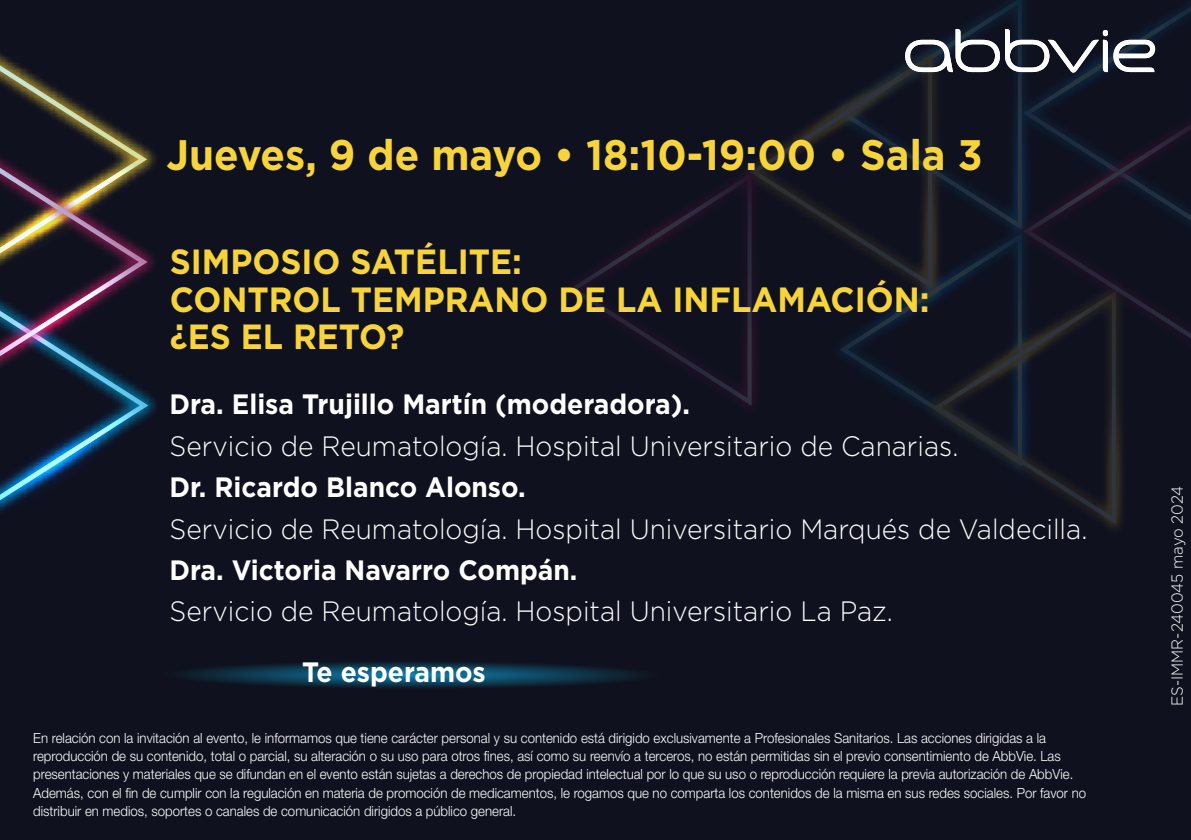
<style>
.page{position:relative;width:1191px;height:840px;background:#fff}
.page>*{position:absolute;margin:0;border:0;box-sizing:border-box;transform-origin:0 0}
.t1{font:700 42.6px "Gotham";color:#f7d43a;scale:.94 1}
.t2{font:700 35px/37.4px "Gotham";color:#f7d43a;scale:.94 1}
.t3{font:300 28px "Gotham";color:#fff;scale:.94 1}
.t4{font:700 28px "Gotham";color:#fff;scale:.94 1}
.t5{font:300 16px "Gotham";color:#fff;scale:.94 1}
.t6{font:300 14px/18.4px "Helvetica Neue LT Std";color:#fff;scale:.94 1}
</style>
<div class="page">
<div style="left:0;top:0;width:1191px;height:839px;background:#0f111f"></div>
<svg style="left:182px;top:662px;width:458px;height:26px"></svg>
<svg style="left:933px;top:408px;width:163px;height:108px"></svg>
<svg style="left:1095px;top:376px;width:38px;height:202px"></svg>
<svg style="left:569px;top:173px;width:182px;height:221px"></svg>
<svg style="left:731px;top:258px;width:37px;height:202px"></svg>
<svg style="left:577px;top:183px;width:158px;height:107px"></svg>
<svg style="left:758px;top:0;width:433px;height:408px"></svg>
<svg style="left:148px;top:148px;width:8px;height:260px"></svg>
<svg style="left:0;top:65px;width:148px;height:448px"></svg>
<h1 class="t1" style="left:166px;top:127px;width:870px">Jueves, 9 de mayo • 18:10-19:00 • Sala 3</h1>
<h2 class="t2" style="left:170px;top:243px;width:810px">SIMPOSIO SATÉLITE:<br>CONTROL TEMPRANO DE LA INFLAMACIÓN: ¿ES EL RETO?</h2>
<h3 class="t4" style="left:170px;top:385px;width:555px">Dra. Elisa Trujillo Martín (moderadora).</h3>
<h3 class="t3" style="left:170px;top:428px;width:840px">Servicio de Reumatología. Hospital Universitario de Canarias.</h3>
<h3 class="t4" style="left:170px;top:468px;width:380px">Dr. Ricardo Blanco Alonso.</h3>
<h3 class="t3" style="left:170px;top:510px;width:977px">Servicio de Reumatología. Hospital Universitario Marqués de Valdecilla.</h3>
<h3 class="t4" style="left:170px;top:551px;width:435px">Dra. Victoria Navarro Compán.</h3>
<h3 class="t3" style="left:170px;top:593px;width:771px">Servicio de Reumatología. Hospital Universitario La Paz.</h3>
<h3 class="t4" style="left:302px;top:653px;width:197px">Te esperamos</h3>
<p class="t6" style="left:33px;top:728px;width:1121px">En relación con la invitación al evento, le informamos que tiene carácter personal y su contenido está dirigido exclusivamente a Profesionales Sanitarios. Las acciones dirigidas a la reproducción de su contenido, total o parcial, su alteración o su uso para otros fines, así como su reenvío a terceros, no están permitidas sin el previo consentimiento de AbbVie. Las presentaciones y materiales que se difundan en el evento están sujetas a derechos de propiedad intelectual por lo que su uso o reproducción requiere la previa autorización de AbbVie.<br>Además, con el fin de cumplir con la regulación en materia de promoción de medicamentos, le rogamos que no comparta los contenidos de la misma en sus redes sociales. Por favor no distribuir en medios, soportes o canales de comunicación dirigidos a público general.</p>
<p class="t5" style="left:1167px;top:705px;width:236px;rotate:-90deg">ES-IMMR-240045 mayo 2024</p>
</div>
